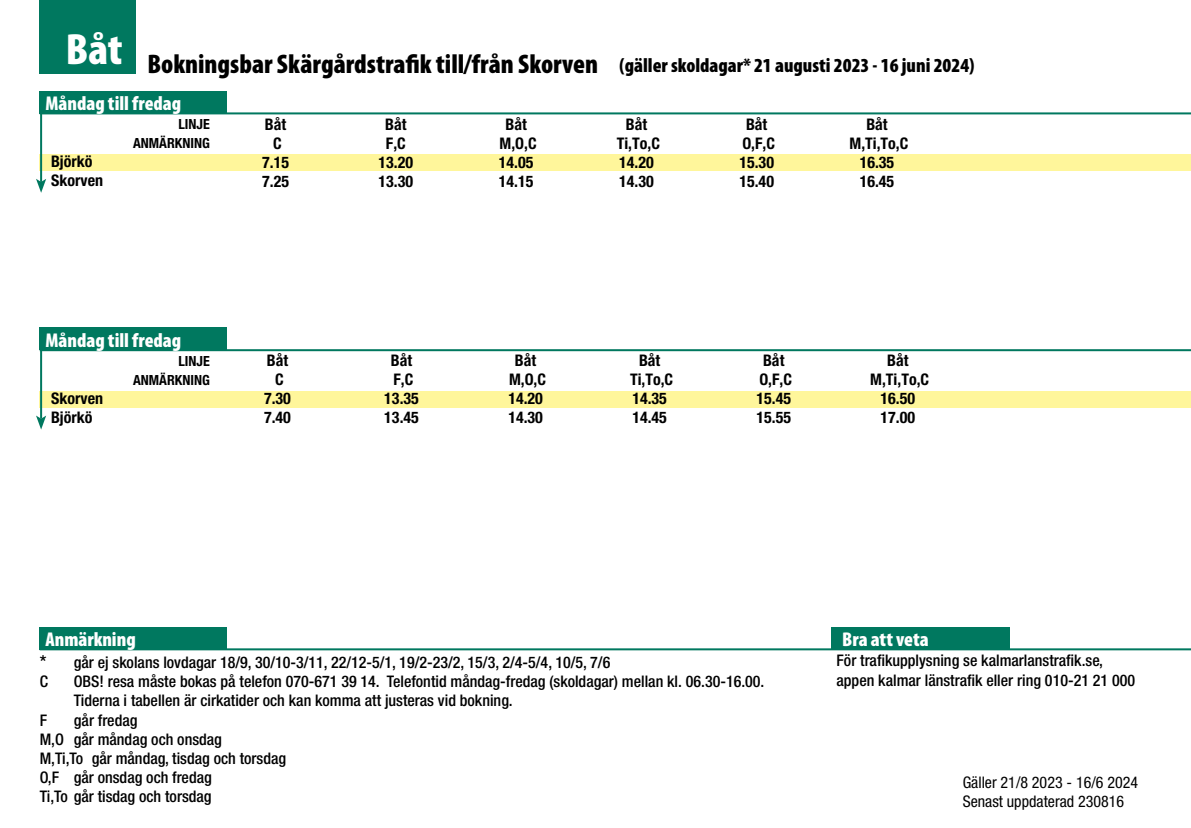
<style>
.page{position:relative;width:1191px;height:828px;background:#fff}
.page>*{position:absolute;margin:0;border:0;box-sizing:border-box;transform-origin:0 0}
.t1{font:900 condensed 27px "Myriad Pro";color:#000}
.t2{font:900 condensed 20px "Myriad Pro";color:#fff}
.t3{font:900 condensed 20px "Myriad Pro";color:#000}
.t4{font:500 condensed 16px/19.2px "Helvetica Neue LT Std";color:#000}
.t5{font:700 condensed 16px/19px "Helvetica Neue LT Std";color:#000;text-align:center}
.t6{font:condensed 16px/19px "Helvetica Neue LT Std";color:#000}
.t7{font:700 condensed 14px/19px "Helvetica Neue LT Std";color:#000;text-align:right}
.s1{font-size:18px}
</style>
<div class="page">
<div style="left:40px;top:154px;width:1151px;height:16px;background:#fff69b"></div>
<div style="left:40px;top:391px;width:1151px;height:16px;background:#fff69b"></div>
<div style="left:40px;top:626px;width:187px;height:23px;background:#00785f"></div>
<hr style="left:40px;top:648px;width:1151px;height:2px;background:#00785f">
<div style="left:831px;top:626px;width:178px;height:23px;background:#00785f"></div>
<hr style="left:40px;top:105px;width:2px;height:77px;background:#00785f">
<svg style="left:36px;top:179px;width:10px;height:14px"></svg>
<hr style="left:40px;top:342px;width:2px;height:77px;background:#00785f">
<svg style="left:36px;top:415px;width:10px;height:14px"></svg>
<div style="left:40px;top:0;width:96px;height:74px;background:#00785f"></div>
<div style="left:40px;top:91px;width:187px;height:22px;background:#00785f"></div>
<hr style="left:40px;top:112px;width:1151px;height:2px;background:#00785f">
<div style="left:40px;top:327px;width:187px;height:23px;background:#00785f"></div>
<hr style="left:40px;top:349px;width:1151px;height:2px;background:#00785f">
<h1 class="t1" style="left:66px;top:46px;width:533px"><sup>Båt</sup> Bokningsbar Skärgårdstrafik till/från Skorven</h1>
<p class="t2" style="left:45px;top:90px;width:137px">Måndag till fredag</p>
<p class="t3" style="left:619px;top:52px;width:356px">(gäller skoldagar* 21 augusti 2023 - 16 juni 2024)</p>
<p class="t5" style="left:51px;top:152px;width:54px;text-align:left">Björkö<br>Skorven</p>
<p class="t7" style="left:133px;top:114px;width:78px">LINJE<br>ANMÄRKNING</p>
<p class="t5" style="left:262px;top:114px;width:28px">Båt<br>C<br>7.15<br>7.25</p>
<p class="t5" style="left:378px;top:114px;width:36px">Båt<br>F,C<br>13.20<br>13.30</p>
<p class="t5" style="left:499px;top:114px;width:39px">Båt<br>M,O,C<br>14.05<br>14.15</p>
<p class="t5" style="left:617px;top:114px;width:45px">Båt<br>Ti,To,C<br>14.20<br>14.30</p>
<p class="t5" style="left:739px;top:114px;width:37px">Båt<br>O,F,C<br>15.30<br>15.40</p>
<p class="t5" style="left:849px;top:114px;width:60px">Båt<br>M,Ti,To,C<br>16.35<br>16.45</p>
<p class="t2" style="left:45px;top:327px;width:137px">Måndag till fredag</p>
<p class="t5" style="left:51px;top:388px;width:54px;text-align:left">Skorven<br>Björkö</p>
<p class="t7" style="left:133px;top:351px;width:78px">LINJE<br>ANMÄRKNING</p>
<p class="t5" style="left:264px;top:351px;width:28px">Båt<br>C<br>7.30<br>7.40</p>
<p class="t5" style="left:384px;top:351px;width:36px">Båt<br>F,C<br>13.35<br>13.45</p>
<p class="t5" style="left:508px;top:351px;width:39px">Båt<br>M,O,C<br>14.20<br>14.30</p>
<p class="t5" style="left:630px;top:351px;width:45px">Båt<br>Ti,To,C<br>14.35<br>14.45</p>
<p class="t5" style="left:756px;top:351px;width:37px">Båt<br>O,F,C<br>15.45<br>15.55</p>
<p class="t5" style="left:870px;top:351px;width:60px">Båt<br>M,Ti,To,C<br>16.50<br>17.00</p>
<p class="t2" style="left:45px;top:626px;width:92px">Anmärkning</p>
<p class="t2" style="left:842px;top:626px;width:88px">Bra att veta</p>
<p class="t4" style="left:836px;top:651px;width:300px">För trafikupplysning se kalmarlanstrafik.se, appen kalmar länstrafik eller ring 010-21 21 000</p>
<p class="t4" style="left:40px;top:652px;width:572px"><span class="s1">*</span> går ej skolans lovdagar 18/9, 30/10-3/11, 22/12-5/1, 19/2-23/2, 15/3, 2/4-5/4, 10/5, 7/6<br>C</p>
<p class="t4" style="left:74px;top:671px;width:692px">OBS! resa måste bokas på telefon 070-671 39 14. Telefontid måndag-fredag (skoldagar) mellan kl. 06.30-16.00.<br>Tiderna i tabellen är cirkatider och kan komma att justeras vid bokning.</p>
<p class="t4" style="left:40px;top:710px;width:248px;text-indent:34px">går fredag<br>M,O går måndag och onsdag<br>M,Ti,To går måndag, tisdag och torsdag<br>O,F går onsdag och fredag<br>Ti,To går tisdag och torsdag</p>
<p class="t4" style="left:40px;top:710px;width:9px">F</p>
<p class="t6" style="left:962px;top:773px;width:177px">Gäller 21/8 2023 - 16/6 2024<br>Senast uppdaterad 230816</p>
</div>
